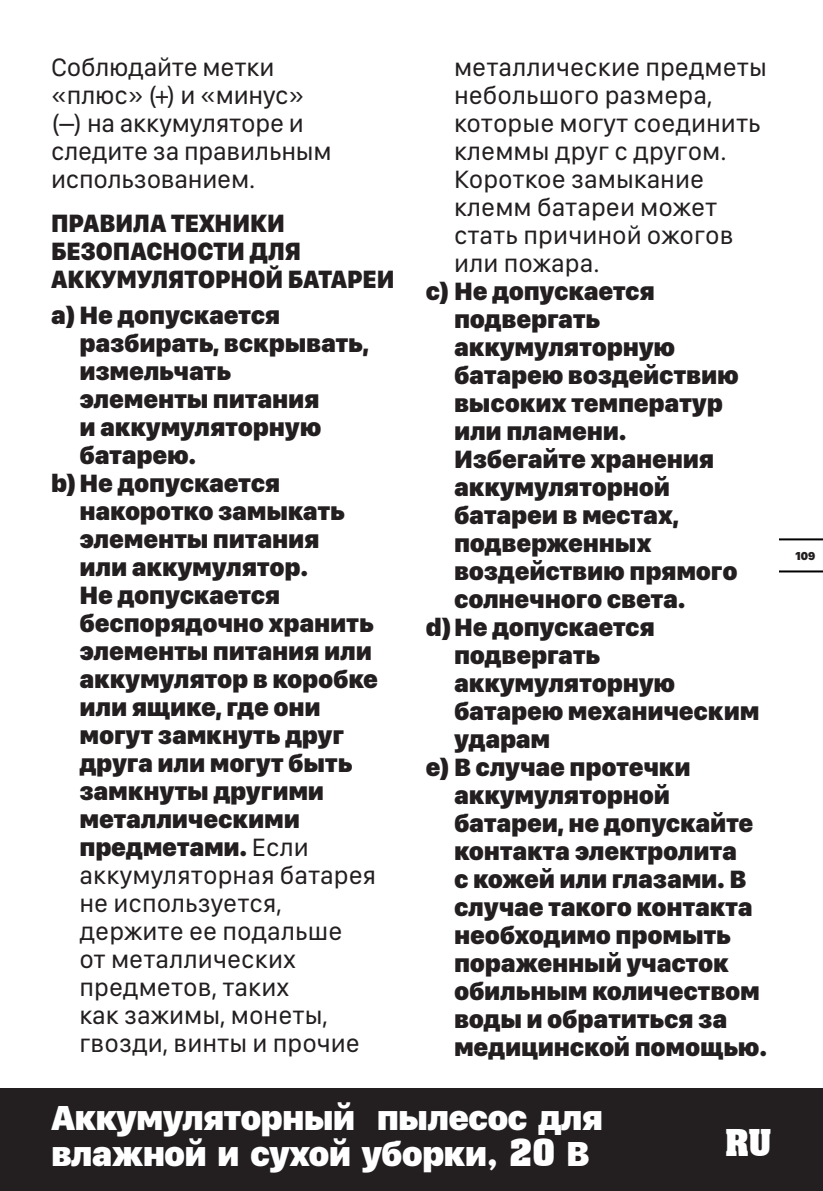
<style>
.page{position:relative;width:823px;height:1191px;background:#fff}
.page>*{position:absolute;margin:0;border:0;box-sizing:border-box;transform-origin:0 0}
.t1{font:900 36px/36px "SF Compact Display";letter-spacing:-.025em;color:#fff}
.t2{font:700 36px "Aachen BT";color:#fff}
.t3{font:900 26px/28px "SF Compact Display";letter-spacing:-.01em;color:#231f20}
.t4{font:26px/28px "SF Compact Display";color:#231f20}
.t5{font:900 26px/28px "SF Compact Display";letter-spacing:-.01em;color:#231f20;scale:.94 1}
.t6{font:900 12px "SF Compact Display";color:#231f20}
.s1{font-weight:400}
.s2{font-family:"Aachen BT";font-weight:700}
</style>
<div class="page">
<div style="left:0;top:1089px;width:822px;height:102px;background:#231f20"></div>
<hr style="left:779px;top:570px;width:43px;height:2px;background:#000">
<hr style="left:779px;top:538px;width:43px;height:2px;background:#000">
<p class="t4" style="left:51px;top:52px;width:282px">Соблюдайте метки «плюс» (+) и «минус» (–) на аккумуляторе и следите за правильным использованием.</p>
<p class="t5" style="left:51px;top:208px;width:367px">ПРАВИЛА ТЕХНИКИ<br>БЕЗОПАСНОСТИ ДЛЯ<br>АККУМУЛЯТОРНОЙ БАТАРЕИ</p>
<p class="t3" style="left:79px;top:300px;width:291px;text-indent:-28px">a)Не допускается разбирать, вскрывать, измельчать<br>элементы питания<br>и аккумуляторную батарею.</p>
<p class="t3" style="left:79px;top:468px;width:300px;text-indent:-28px">b)Не допускается накоротко замыкать элементы питания<br>или аккумулятор.<br>Не допускается беспорядочно хранить элементы питания или аккумулятор в коробке или ящике, где они могут замкнуть друг друга или могут быть замкнуты другими металлическими предметами. <span class="s1">Если аккумуляторная батарея не используется, держите ее подальше<br>от металлических предметов, таких<br>как зажимы, монеты, гвозди, винты и прочие</span></p>
<p class="t4" style="left:454px;top:52px;width:314px">металлические предметы небольшого размера, которые могут соединить клеммы друг с другом.<br>Короткое замыкание клемм батареи может стать причиной ожогов или пожара.</p>
<p class="t3" style="left:454px;top:276px;width:286px;text-indent:-28px">c) Не допускается подвергать аккумуляторную батарею воздействию высоких температур или пламени.<br>Избегайте хранения аккумуляторной батареи в местах, подверженных воздействию прямого солнечного света.</p>
<p class="t3" style="left:454px;top:612px;width:307px;text-indent:-28px">d)Не допускается подвергать аккумуляторную батарею механическим ударам</p>
<p class="t3" style="left:454px;top:752px;width:314px;text-indent:-28px">e) В случае протечки аккумуляторной батареи, не допускайте контакта электролита<br>с кожей или глазами. В случае такого контакта необходимо промыть пораженный участок обильным количеством воды и обратиться за медицинской помощью.</p>
<h1 class="t1" style="left:51px;top:1098px;width:553px">Аккумуляторный пылесос для влажной и сухой уборки<span class="s2">, 20</span> В</h1>
<h1 class="t2" style="left:724px;top:1120px;width:48px">RU</h1>
<p class="t6" style="left:795px;top:548px;width:21px">109</p>
</div>
